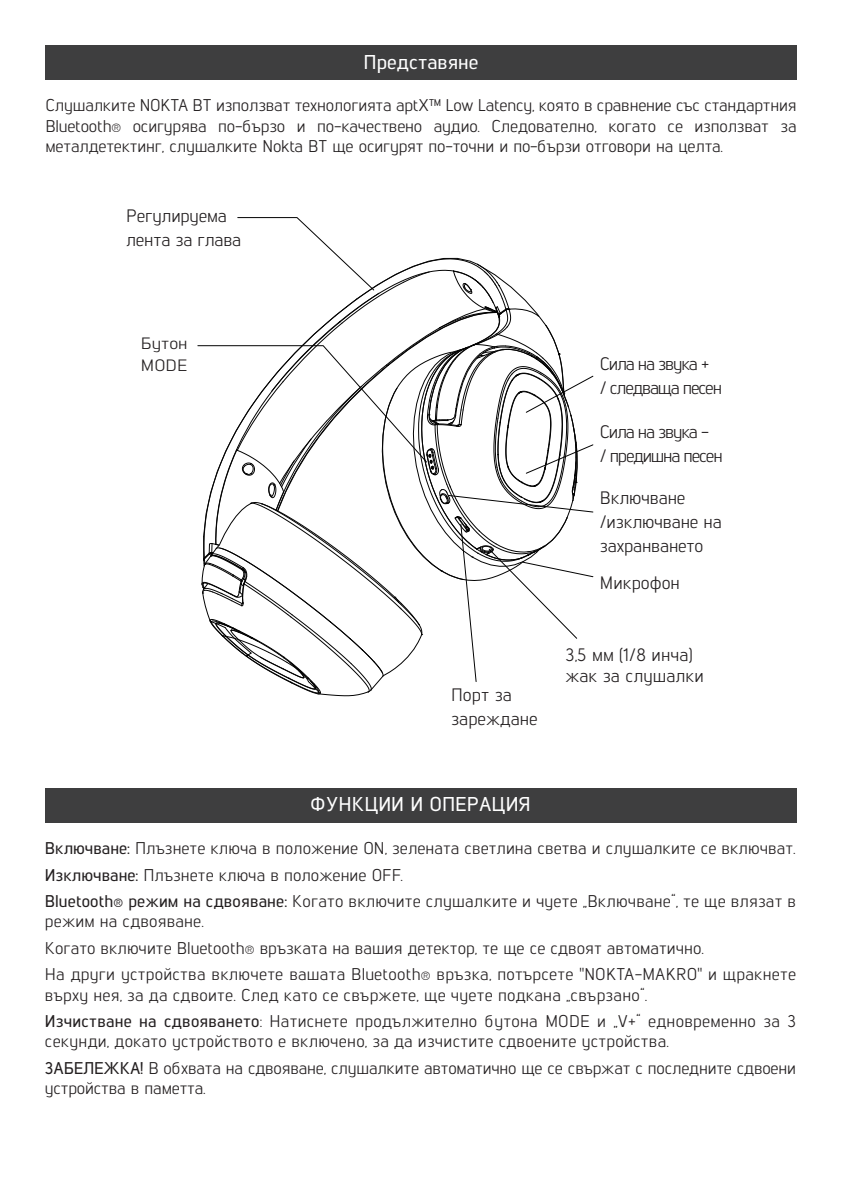
<style>
.page{position:relative;width:842px;height:1191px;background:#fff}
.page>*{position:absolute;margin:0;border:0;box-sizing:border-box;transform-origin:0 0}
.t1{font:500 20px "Lintel";color:#fff}
.t2{font:18px/24px "Lintel";letter-spacing:-.01em;color:#231f20}
.t3{font:18px/24px "Lintel";letter-spacing:-.065em;color:#231f20}
.t4{font:17px/26.4px "Lintel";letter-spacing:.01em;color:#231f20}
.t5{font:17px/26.4px "Lintel";letter-spacing:-.01em;color:#231f20}
.t6{font:16.4px/22px "Lintel";color:#231f20;scale:1.1 1}
.s1{font-size:12px}
.s2{font-weight:500}
.s3{font-weight:500;font-size:12px}
</style>
<div class="page">
<div style="left:45px;top:45px;width:752px;height:35px;background:#3e3e3f"></div>
<div style="left:45px;top:788px;width:751px;height:35px;background:#3e3e3f"></div>
<svg style="left:197px;top:217px;width:397px;height:479px"></svg>
<p class="t1" style="left:363px;top:48px;width:116px">Представяне</p>
<p class="t4" style="left:45px;top:94px;width:753px;line-height:20.4px;text-align:justify">Слушалките NOKTA BT използват технологията aptX™ Low Latency, която в сравнение със стандартния Bluetooth<span class="s1">®</span> осигурява по-бързо и по-качествено аудио. Следователно, когато се използват за металдетектинг, слушалките Nokta BT ще осигурят по-точни и по-бързи отговори на целта.</p>
<p class="t2" style="left:126px;top:203px;width:117px">Регулируема лента за глава</p>
<p class="t6" style="left:141px;top:331px;width:44px">Бутон<br>MODE</p>
<p class="t2" style="left:451px;top:681px;width:88px">Порт за зареждане</p>
<p class="t1" style="left:310px;top:790px;width:222px">ФУНКЦИИ И ОПЕРАЦИЯ</p>
<p class="t3" style="left:600px;top:350px;width:124px">Сила на звука +<br>/ следваща песен</p>
<p class="t3" style="left:600px;top:419px;width:124px">Сила на звука -<br>/ предишна песен</p>
<p class="t2" style="left:600px;top:485px;width:123px">Включване /изключване на захранването</p>
<p class="t2" style="left:600px;top:570px;width:82px">Микрофон</p>
<p class="t2" style="left:565px;top:642px;width:140px;line-height:21.6px">3,5 мм (1/8 инча) жак за слушалки</p>
<p class="t4" style="left:45px;top:834px;width:753px"><span class="s2">Включване:</span> Плъзнете ключа в положение ON, зелената светлина светва и слушалките се включват.<br><span class="s2">Изключване:</span> Плъзнете ключа в положение OFF.<br><span class="s2">Bluetooth</span><span class="s3">®</span> <span class="s2">режим на сдвояване:</span> Когато включите слушалките и чуете „Включване“, те ще влязат в</p>
<p class="t4" style="left:45px;top:907px;width:753px">режим на сдвояване.<br>Когато включите Bluetooth<span class="s1">®</span> връзката на вашия детектор, те ще се сдвоят автоматично.<br>На други устройства включете вашата Bluetooth<span class="s1">®</span> връзка, потърсете "NOKTA-MAKRO" и щракнете</p>
<p class="t4" style="left:45px;top:980px;width:753px">върху нея, за да сдвоите. След като се свържете, ще чуете подкана „свързано“.<br><span class="s2">Изчистване на сдвояването</span>: Натиснете продължително бутона MODE и „V+“ едновременно за 3</p>
<p class="t5" style="left:45px;top:1027px;width:753px">секунди, докато устройството е включено, за да изчистите сдвоените устройства.<br><span class="s2">ЗАБЕЛЕЖКА!</span> В обхвата на сдвояване, слушалките автоматично ще се свържат с последните сдвоени</p>
<p class="t5" style="left:45px;top:1074px;width:162px">устройства в паметта.</p>
</div>
